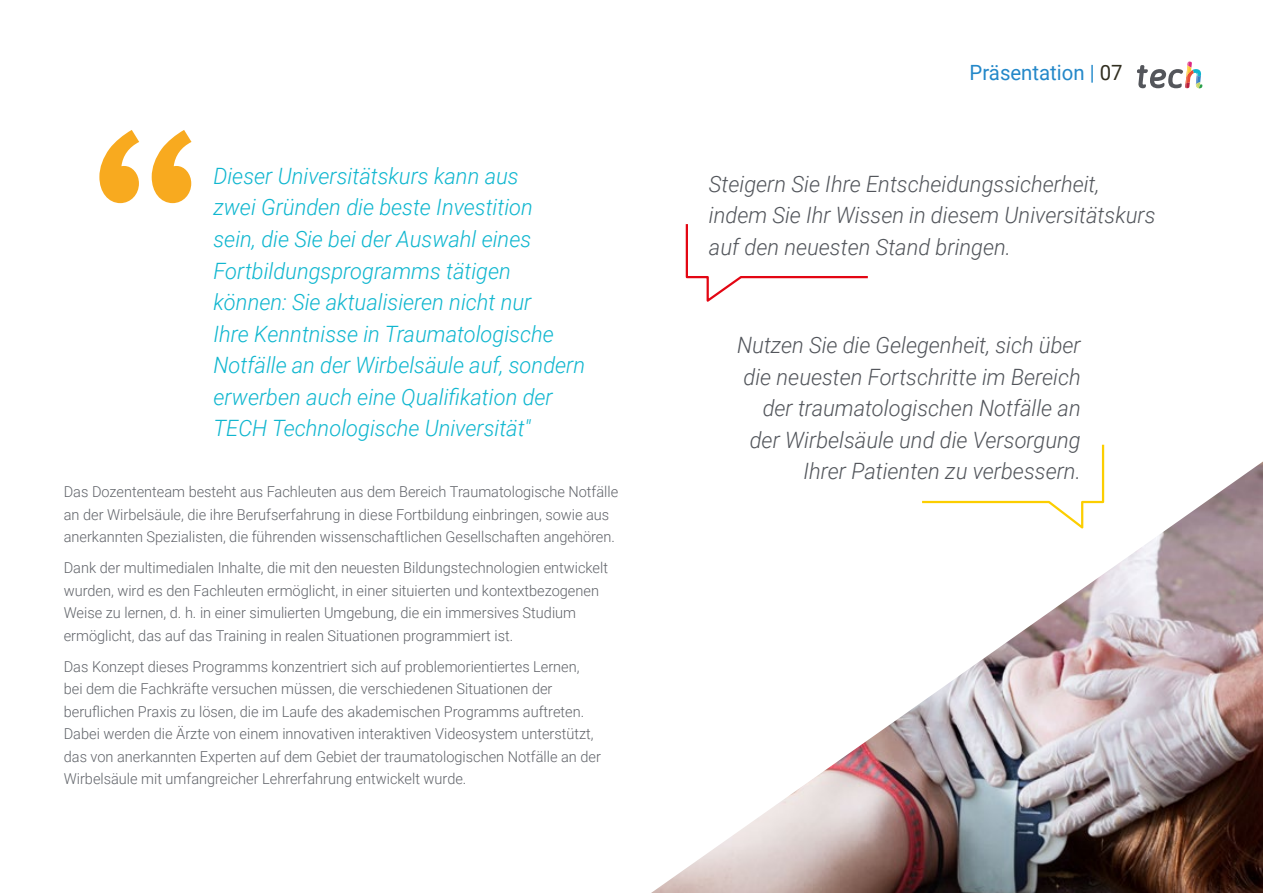
<style>
.page{position:relative;width:1263px;height:893px;background:#fff}
.page>*{position:absolute;margin:0;border:0;box-sizing:border-box;transform-origin:0 0}
.t1{font:italic 300 22.5px/31.5px "Roboto";color:#0fb6cf}
.t2{font:italic 300 22.5px/31.5px "Roboto";color:#52555b;text-align:right}
.t3{font:21px "Roboto";color:#2488c9}
.t4{font:300 15px/22.5px "Roboto";color:#61646a}
.s1{color:#2289cb}
.s2{color:#312e20}
</style>
<div class="page">
<svg style="left:99px;top:130px;width:93px;height:73px"></svg>
<svg style="left:1101px;top:444px;width:4px;height:17px"></svg>
<img style="left:651px;top:461px;width:612px;height:432px">
<svg style="left:685px;top:224px;width:183px;height:78px"></svg>
<svg style="left:1137px;top:62px;width:65px;height:27px"></svg>
<p class="t1" style="left:213px;top:159px;width:373px">Dieser Universitätskurs kann aus<br>zwei Gründen die beste Investition<br>sein, die Sie bei der Auswahl eines Fortbildungsprogramms tätigen können: Sie aktualisieren nicht nur<br>Ihre Kenntnisse in Traumatologische Notfälle an der Wirbelsäule auf, sondern erwerben auch eine Qualifikation der TECH Technologische Universität"</p>
<p class="t4" style="left:64px;top:480px;width:556px">Das Dozententeam besteht aus Fachleuten aus dem Bereich Traumatologische Notfälle an der Wirbelsäule, die ihre Berufserfahrung in diese Fortbildung einbringen, sowie aus anerkannten Spezialisten, die führenden wissenschaftlichen Gesellschaften angehören.</p>
<p class="t4" style="left:64px;top:556px;width:546px">Dank der multimedialen Inhalte, die mit den neuesten Bildungstechnologien entwickelt wurden, wird es den Fachleuten ermöglicht, in einer situierten und kontextbezogenen Weise zu lernen, d. h. in einer simulierten Umgebung, die ein immersives Studium ermöglicht, das auf das Training in realen Situationen programmiert ist.</p>
<p class="t4" style="left:64px;top:655px;width:539px">Das Konzept dieses Programms konzentriert sich auf problemorientiertes Lernen, bei dem die Fachkräfte versuchen müssen, die verschiedenen Situationen der beruflichen Praxis zu lösen, die im Laufe des akademischen Programms auftreten.<br>Dabei werden die Ärzte von einem innovativen interaktiven Videosystem unterstützt, das von anerkannten Experten auf dem Gebiet der traumatologischen Notfälle an der Wirbelsäule mit umfangreicher Lehrerfahrung entwickelt wurde.</p>
<h2 class="t3" style="left:969px;top:57px;width:155px">Präsentation <span class="s1">|</span> <span class="s2">07</span></h2>
<h1 class="t2" style="left:709px;top:167px;width:448px;text-align:left">Steigern Sie Ihre Entscheidungssicherheit, indem Sie Ihr Wissen in diesem Universitätskurs auf den neuesten Stand bringen.</h1>
<h1 class="t2" style="left:737px;top:328px;width:345px">Nutzen Sie die Gelegenheit, sich über die neuesten Fortschritte im Bereich der traumatologischen Notfälle an der Wirbelsäule und die Versorgung Ihrer Patienten zu verbessern.</h1>
</div>
